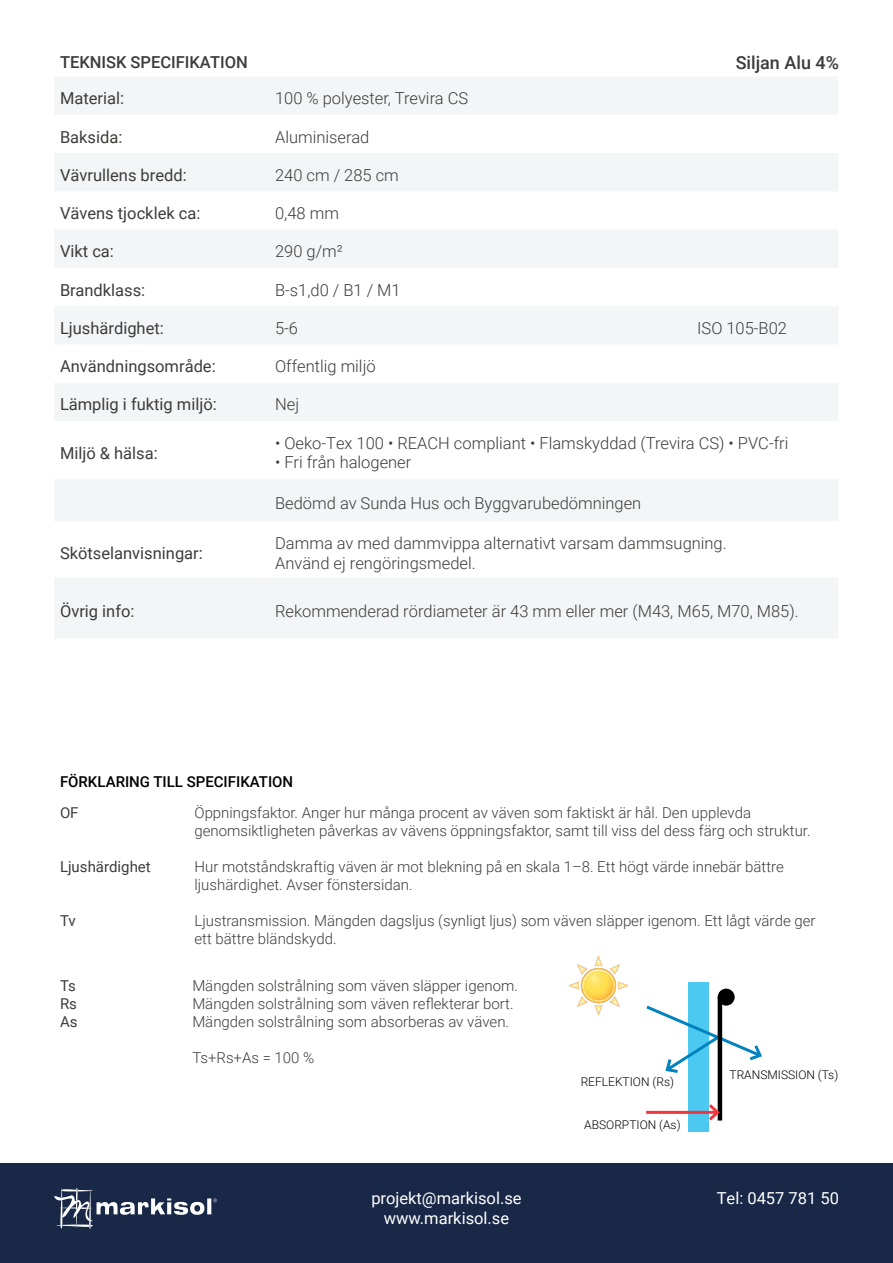
<style>
.page{position:relative;width:893px;height:1263px;background:#fff}
.page>*{position:absolute;margin:0;border:0;box-sizing:border-box;transform-origin:0 0}
.t1{font:500 18px "Roboto";color:#3c3c3b}
.t2{font:300 16.5px/19.8px "Roboto";color:#3c3c3b}
.t3{font:16.5px "Roboto";color:#3c3c3b}
.t4{font:16.5px/19.8px "Roboto";color:#fff;text-align:center}
.t5{font:500 16.5px "Roboto";color:#3c3c3b}
.t6{font:300 15px/18px "Roboto";color:#3c3c3b}
.t7{font:500 15px "Roboto";color:#000}
.t8{font:15px/18px "Roboto";color:#3c3c3b;text-align:justify}
.t9{font:300 12px "Roboto";color:#000}
</style>
<div class="page">
<svg style="left:54px;top:77px;width:784px;height:558px;fill:#f4f5f6"></svg>
<hr style="left:54px;top:578px;width:213px;height:3px;background:#f4f5f6">
<hr style="left:267px;top:578px;width:422px;height:3px;background:#f4f5f6">
<hr style="left:689px;top:578px;width:149px;height:3px;background:#f4f5f6">
<hr style="left:54px;top:635px;width:213px;height:3px;background:#f4f5f6">
<hr style="left:267px;top:635px;width:422px;height:3px;background:#f4f5f6">
<hr style="left:689px;top:635px;width:149px;height:3px;background:#f4f5f6">
<img style="left:570px;top:957px;width:57px;height:57px">
<div style="left:688px;top:982px;width:21px;height:149px;background:#4dc9f1"></div>
<svg style="left:646px;top:1003px;width:116px;height:72px"></svg>
<hr style="left:718px;top:997px;width:4px;height:123px;background:#000">
<hr style="left:646px;top:1111px;width:71px;height:3px;background:#f33540">
<svg style="left:706px;top:1101px;width:16px;height:20px"></svg>
<div style="left:718px;top:988px;width:17px;height:18px;background:#000;border-radius:50%"></div>
<div style="left:0;top:1164px;width:893px;height:99px;background:#192847"></div>
<svg style="left:54px;top:1187px;width:163px;height:41px"></svg>
<p class="t1" style="left:736px;top:50px;width:105px">Siljan Alu 4%</p>
<p class="t5" style="left:60px;top:51px;width:189px">TEKNISK SPECIFIKATION</p>
<p class="t3" style="left:60px;top:87px;width:66px">Material:</p>
<p class="t2" style="left:275px;top:88px;width:195px">100 % polyester, Trevira CS</p>
<p class="t3" style="left:60px;top:125px;width:64px">Baksida:</p>
<p class="t2" style="left:275px;top:126px;width:96px">Aluminiserad</p>
<p class="t3" style="left:60px;top:163px;width:128px">Vävrullens bredd:</p>
<p class="t2" style="left:275px;top:164px;width:125px">240 cm / 285 cm</p>
<p class="t3" style="left:60px;top:202px;width:142px">Vävens tjocklek ca:</p>
<p class="t2" style="left:275px;top:203px;width:65px">0,48 mm</p>
<p class="t3" style="left:60px;top:240px;width:55px">Vikt ca:</p>
<p class="t2" style="left:275px;top:241px;width:69px">290 g/m²</p>
<p class="t3" style="left:60px;top:278px;width:87px">Brandklass:</p>
<p class="t2" style="left:275px;top:279px;width:127px">B-s1,d0 / B1 / M1</p>
<p class="t3" style="left:60px;top:316px;width:105px">Ljushärdighet:</p>
<p class="t2" style="left:275px;top:318px;width:25px">5-6</p>
<p class="t2" style="left:697px;top:318px;width:91px">ISO 105-B02</p>
<p class="t3" style="left:60px;top:355px;width:157px">Användningsområde:</p>
<p class="t2" style="left:275px;top:356px;width:102px">Offentlig miljö</p>
<p class="t3" style="left:60px;top:393px;width:158px">Lämplig i fuktig miljö:</p>
<p class="t2" style="left:275px;top:394px;width:26px">Nej</p>
<p class="t3" style="left:60px;top:441px;width:99px">Miljö &amp; hälsa:</p>
<p class="t2" style="left:275px;top:432px;width:515px">• Oeko-Tex 100 • REACH compliant • Flamskyddad (Trevira CS) • PVC-fri</p>
<p class="t2" style="left:275px;top:452px;width:138px">• Fri från halogener</p>
<p class="t2" style="left:275px;top:492px;width:368px">Bedömd av Sunda Hus och Byggvarubedömningen</p>
<p class="t3" style="left:60px;top:541px;width:144px">Skötselanvisningar:</p>
<p class="t2" style="left:275px;top:533px;width:453px">Damma av med dammvippa alternativt varsam dammsugning.<br>Använd ej rengöringsmedel.</p>
<p class="t3" style="left:60px;top:599px;width:76px">Övrig info:</p>
<p class="t2" style="left:275px;top:600px;width:525px">Rekommenderad rördiameter är 43 mm eller mer (M43, M65, M70, M85).</p>
<p class="t7" style="left:60px;top:771px;width:235px">FÖRKLARING TILL SPECIFIKATION</p>
<p class="t8" style="left:60px;top:803px;width:20px">OF</p>
<p class="t6" style="left:195px;top:803px;width:618px">Öppningsfaktor. Anger hur många procent av väven som faktiskt är hål. Den upplevda genomsiktligheten påverkas av vävens öppningsfaktor, samt till viss del dess färg och struktur.</p>
<p class="t6" style="left:195px;top:857px;width:591px">Hur motståndskraftig väven är mot blekning på en skala 1–8. Ett högt värde innebär bättre ljushärdighet. Avser fönstersidan.</p>
<p class="t6" style="left:195px;top:911px;width:622px">Ljustransmission. Mängden dagsljus (synligt ljus) som väven släpper igenom. Ett lågt värde ger ett bättre bländskydd.</p>
<p class="t8" style="left:60px;top:857px;width:92px">Ljushärdighet</p>
<p class="t8" style="left:60px;top:911px;width:17px">Tv</p>
<p class="t8" style="left:60px;top:976px;width:19px">Ts Rs As</p>
<p class="t6" style="left:192px;top:976px;width:327px">Mängden solstrålning som väven släpper igenom.<br>Mängden solstrålning som väven reflekterar bort.<br>Mängden solstrålning som absorberas av väven.</p>
<p class="t6" style="left:192px;top:1048px;width:123px">Ts+Rs+As = 100 %</p>
<p class="t9" style="left:581px;top:1074px;width:95px">REFLEKTION (Rs)</p>
<p class="t9" style="left:584px;top:1116px;width:98px">ABSORPTION (As)</p>
<p class="t9" style="left:729px;top:1066px;width:110px">TRANSMISSION (Ts)</p>
<p class="t4" style="left:371px;top:1187px;width:152px">projekt@markisol.se www.markisol.se</p>
<p class="t4" style="left:717px;top:1187px;width:124px">Tel: 0457 781 50</p>
</div>
